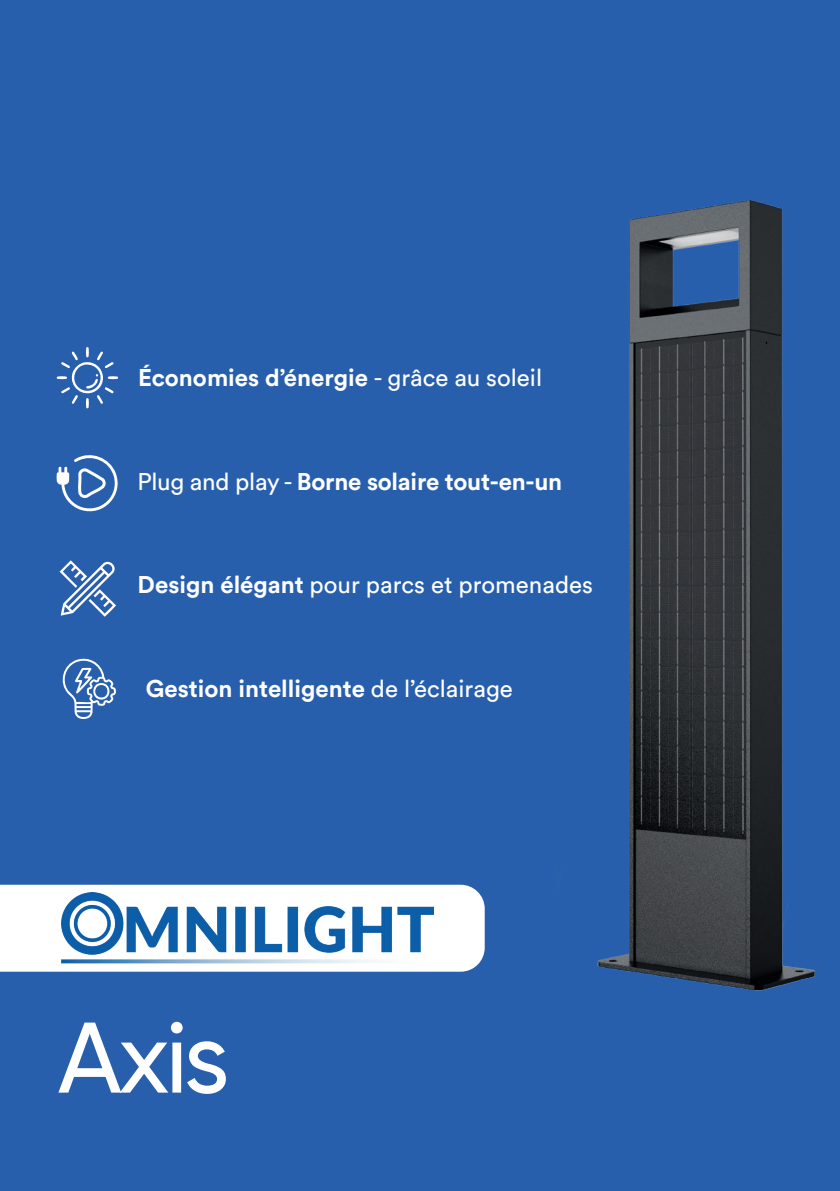
<style>
.page{position:relative;width:840px;height:1191px;background:#fff}
.page>*{position:absolute;margin:0;border:0;box-sizing:border-box;transform-origin:0 0}
.t1{font:500 100px "Gilroy";color:#fff}
.t2{font:700 24px "Circular Std";color:#fff}
.t3{font:24px "Circular Std";color:#fff}
.s1{font-weight:400}
.s2{font-weight:700}
</style>
<div class="page">
<div style="left:0;top:0;width:839px;height:1191px;background:#285fac"></div>
<img style="left:597px;top:200px;width:218px;height:791px">
<svg style="left:57px;top:455px;width:61px;height:57px"></svg>
<svg style="left:62px;top:658px;width:54px;height:61px"></svg>
<div style="left:0;top:884px;width:484px;height:87px;background:#fff"></div>
<svg style="left:60px;top:560px;width:56px;height:57px"></svg>
<svg style="left:57px;top:347px;width:61px;height:61px"></svg>
<img style="left:62px;top:892px;width:371px;height:79px">
<p class="t2" style="left:138px;top:361px;width:405px">Économies d’énergie <span class="s1">- grâce au soleil</span></p>
<p class="t2" style="left:137px;top:466px;width:426px"><span class="s1">Plug and play -</span> Borne solaire tout-en-un</p>
<p class="t3" style="left:137px;top:570px;width:456px"><span class="s2">Design élégant</span> pour parcs et promenades</p>
<p class="t2" style="left:146px;top:673px;width:368px">Gestion intelligente <span class="s1">de l’éclairage</span></p>
<h1 class="t1" style="left:58px;top:996px;width:173px">Axis</h1>
</div>
